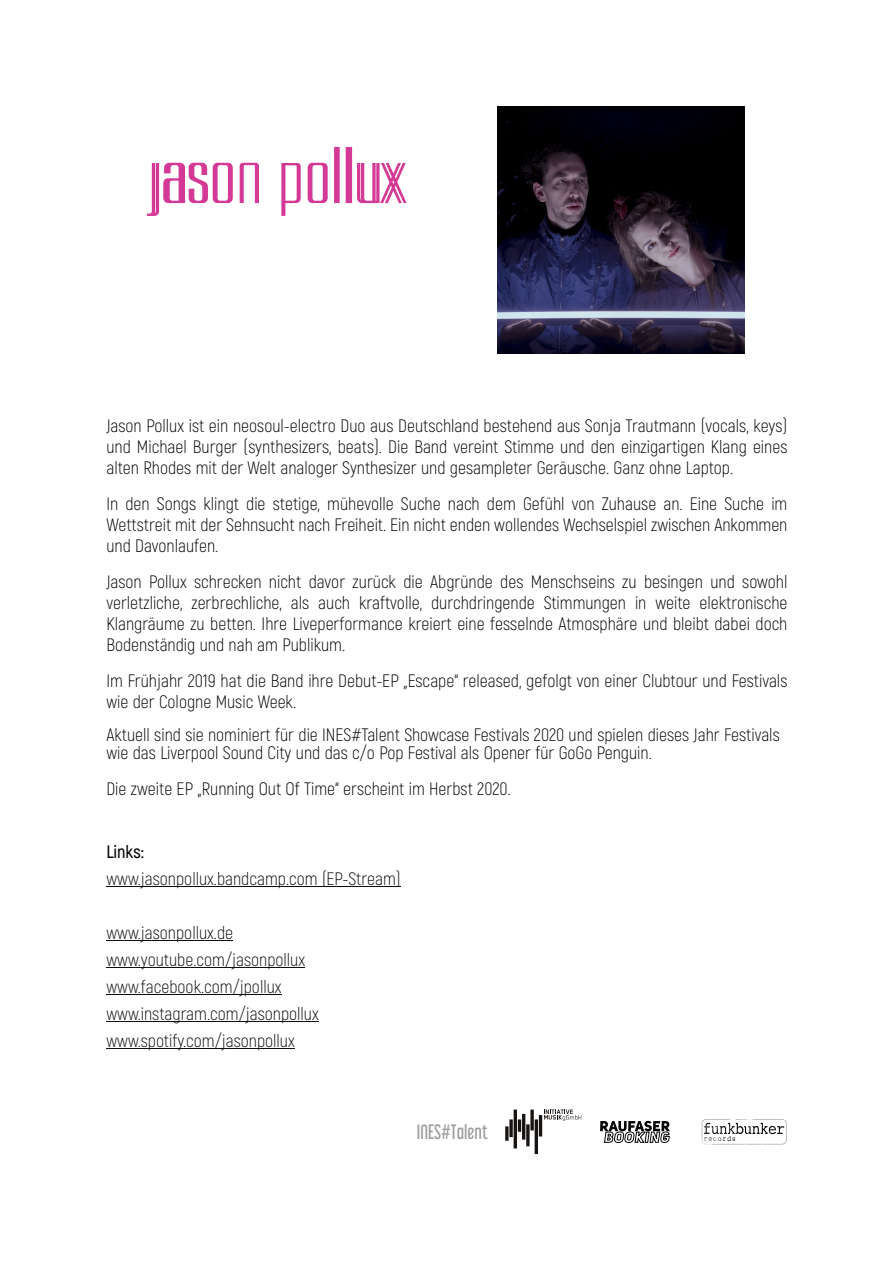
<style>
.page{position:relative;width:894px;height:1263px;background:#fff}
.page>*{position:absolute;margin:0;border:0;box-sizing:border-box;transform-origin:0 0}
.t1{font:18.6px "Maribel Suit";color:#9d9d9d}
.t2{font:300 18px/21px "Akrobat";color:#000;text-align:justify}
.t3{font:300 18px/27px "Akrobat";color:#0d0d0d}
.t4{font:600 18px "Akrobat";color:#000}
</style>
<div class="page">
<img style="left:497px;top:106px;width:246px;height:247px">
<hr style="left:106px;top:886px;width:294px;height:1px;background:#0d0d0d">
<hr style="left:106px;top:940px;width:127px;height:1px;background:#0d0d0d">
<hr style="left:106px;top:967px;width:199px;height:1px;background:#0d0d0d">
<hr style="left:106px;top:994px;width:175px;height:1px;background:#0d0d0d">
<hr style="left:106px;top:1021px;width:212px;height:1px;background:#0d0d0d">
<hr style="left:106px;top:1048px;width:188px;height:1px;background:#0d0d0d">
<svg style="left:701px;top:1119px;width:85px;height:25px"></svg>
<svg style="left:147px;top:147px;width:259px;height:69px"></svg>
<svg style="left:534px;top:1119px;width:4px;height:35px"></svg>
<svg style="left:538px;top:1115px;width:4px;height:21px"></svg>
<hr style="left:530px;top:1109px;width:3px;height:21px;background:#181412">
<hr style="left:526px;top:1124px;width:3px;height:22px;background:#181412">
<hr style="left:522px;top:1114px;width:3px;height:26px;background:#181412">
<svg style="left:517px;top:1119px;width:4px;height:13px"></svg>
<svg style="left:513px;top:1109px;width:4px;height:39px"></svg>
<hr style="left:509px;top:1119px;width:3px;height:18px;background:#181412">
<hr style="left:505px;top:1126px;width:3px;height:15px;background:#181412">
<svg style="left:544px;top:1109px;width:37px;height:12px"></svg>
<svg style="left:600px;top:1121px;width:70px;height:22px"></svg>
<p class="t2" style="left:106px;top:415px;width:682px">Jason Pollux ist ein neosoul-electro Duo aus Deutschland bestehend aus Sonja Trautmann (vocals, keys) und Michael Burger (synthesizers, beats). Die Band vereint Stimme und den einzigartigen Klang eines alten Rhodes mit der Welt analoger Synthesizer und gesampleter Geräusche. Ganz ohne Laptop.</p>
<p class="t2" style="left:106px;top:493px;width:682px">In den Songs klingt die stetige, mühevolle Suche nach dem Gefühl von Zuhause an. Eine Suche im Wettstreit mit der Sehnsucht nach Freiheit. Ein nicht enden wollendes Wechselspiel zwischen Ankommen und Davonlaufen.</p>
<p class="t2" style="left:106px;top:571px;width:682px">Jason Pollux schrecken nicht davor zurück die Abgründe des Menschseins zu besingen und sowohl verletzliche, zerbrechliche, als auch kraftvolle, durchdringende Stimmungen in weite elektronische Klangräume zu betten. Ihre Liveperformance kreiert eine fesselnde Atmosphäre und bleibt dabei doch Bodenständig und nah am Publikum.</p>
<p class="t2" style="left:106px;top:670px;width:682px">Im Frühjahr 2019 hat die Band ihre Debut-EP „Escape“ released, gefolgt von einer Clubtour und Festivals wie der Cologne Music Week.</p>
<p class="t2" style="left:106px;top:726px;width:674px;line-height:18px">Aktuell sind sie nominiert für die INES#Talent Showcase Festivals 2020 und spielen dieses Jahr Festivals wie das Liverpool Sound City und das c/o Pop Festival als Opener für GoGo Penguin.</p>
<p class="t2" style="left:106px;top:778px;width:405px">Die zweite EP „Running Out Of Time“ erscheint im Herbst 2020.</p>
<p class="t4" style="left:106px;top:841px;width:39px">Links:</p>
<p class="t3" style="left:106px;top:865px;width:295px">www.jasonpollux.bandcamp.com (EP-Stream)</p>
<p class="t3" style="left:106px;top:919px;width:214px">www.jasonpollux.de www.youtube.com/jasonpollux www.facebook.com/jpollux www.instagram.com/jasonpollux www.spotify.com/jasonpollux</p>
<p class="t1" style="left:417px;top:1124px;width:72px">INES#Talent</p>
</div>
